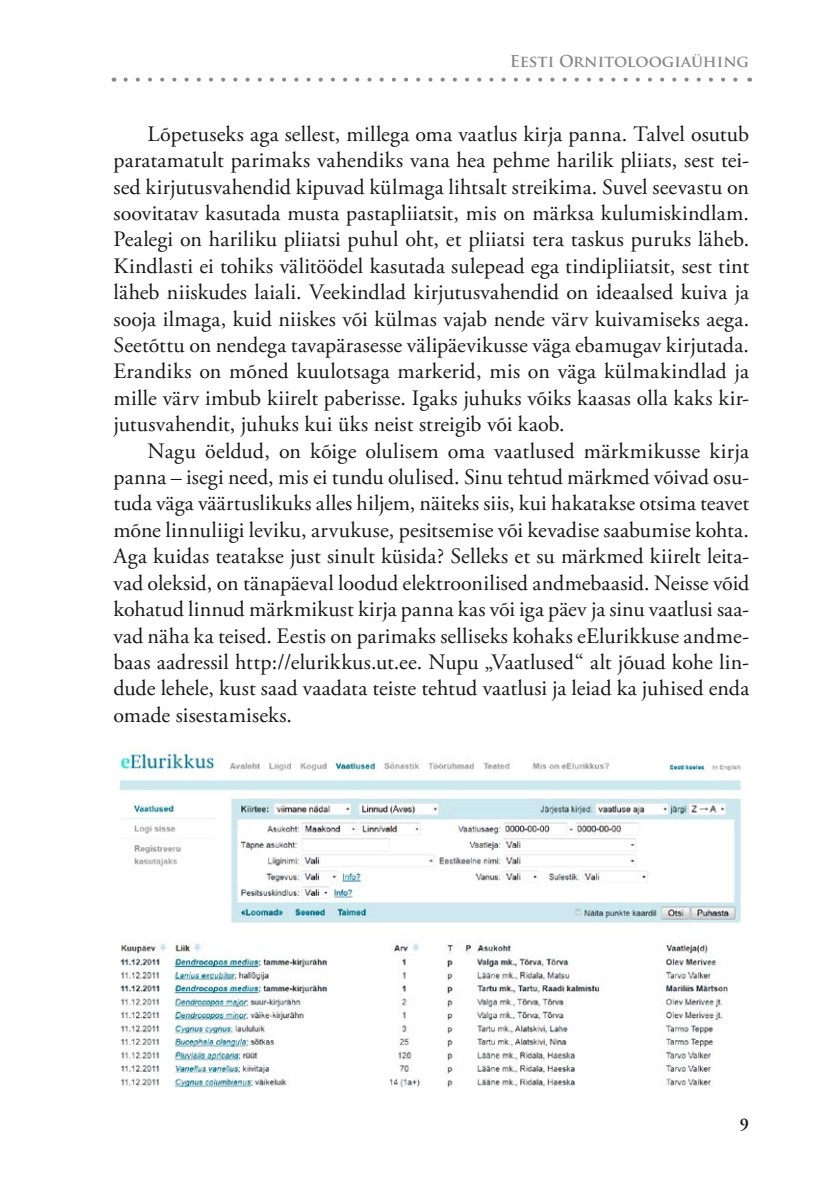
<style>
.page{position:relative;width:840px;height:1191px;background:#fff}
.page>*{position:absolute;margin:0;border:0;box-sizing:border-box;transform-origin:0 0}
.t1{font:22px/26.4px "Adobe Garamond Pro";letter-spacing:.005em;color:#1a171b;text-align:justify}
.t2{font:600 18px "Adobe Garamond Pro";color:#1a171b}
.t3{font:700 16px "Trajan Pro";color:#87888a}
</style>
<div class="page">
<svg style="left:125px;top:78px;width:613px;height:4px"></svg>
<img style="left:115px;top:749px;width:627px;height:339px">
<p class="t3" style="left:509px;top:51px;width:240px">Eesti Ornitoloogiaühing</p>
<p class="t1" style="left:113px;top:121px;width:636px;text-indent:34px">Lõpetuseks aga sellest, millega oma vaatlus kirja panna. Talvel osutub paratamatult parimaks vahendiks vana hea pehme harilik pliiats, sest tei&shy;sed kirjutusvahendid kipuvad külmaga lihtsalt streikima. Suvel seevastu on soovitatav kasutada musta pastapliiatsit, mis on märksa kulumiskindlam.<br>Pealegi on hariliku pliiatsi puhul oht, et pliiatsi tera taskus puruks läheb.<br>Kindlasti ei tohiks välitöödel kasutada sulepead ega tindipliiatsit, sest tint läheb niiskudes laiali. Veekindlad kirjutusvahendid on ideaalsed kuiva ja sooja ilmaga, kuid niiskes või külmas vajab nende värv kuivamiseks aega.<br>Seetõttu on nendega tavapärasesse välipäevikusse väga ebamugav kirjutada.<br>Erandiks on mõned kuulotsaga markerid, mis on väga külmakindlad ja mille värv imbub kiirelt paberisse. Igaks juhuks võiks kaasas olla kaks kir&shy;jutusvahendit, juhuks kui üks neist streigib või kaob.</p>
<p class="t1" style="left:113px;top:438px;width:637px;text-indent:34px">Nagu öeldud, on kõige olulisem oma vaatlused märkmikusse kirja panna – isegi need, mis ei tundu olulised. Sinu tehtud märkmed võivad osu&shy;tuda väga väärtuslikuks alles hiljem, näiteks siis, kui hakatakse otsima teavet mõne linnuliigi leviku, arvukuse, pesitsemise või kevadise saabumise kohta.<br>Aga kuidas teatakse just sinult küsida? Selleks et su märkmed kiirelt leita&shy;vad oleksid, on tänapäeval loodud elektroonilised andmebaasid. Neisse võid kohatud linnud märkmikust kirja panna kas või iga päev ja sinu vaatlusi saa&shy;vad näha ka teised. Eestis on parimaks selliseks kohaks eElurikkuse andme&shy;baas aadressil http://elurikkus.ut.ee. Nupu „Vaatlused“ alt jõuad kohe lin&shy;dude lehele, kust saad vaadata teiste tehtud vaatlusi ja leiad ka juhised enda omade sisestamiseks.</p>
<p class="t2" style="left:739px;top:1114px;width:11px">9</p>
</div>
